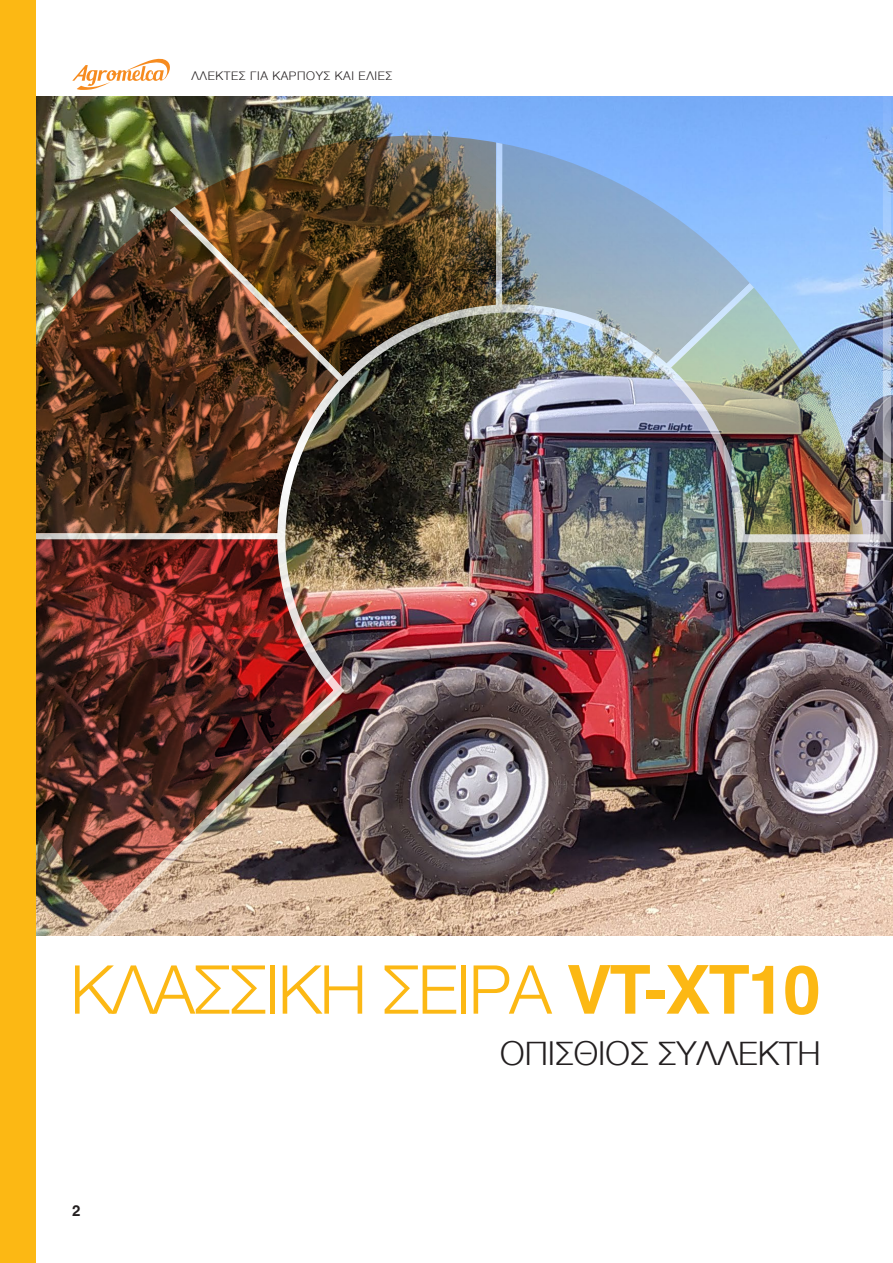
<style>
.page{position:relative;width:893px;height:1263px;background:#fff}
.page>*{position:absolute;margin:0;border:0;box-sizing:border-box;transform-origin:0 0}
.t1{font:300 67.5px "Helvetica";letter-spacing:-.03em;color:#fcb814}
.t2{font:300 33px "Helvetica";color:#231f20}
.t3{font:700 15px "Helvetica";color:#231f20}
.t4{font:300 12px "Helvetica";letter-spacing:.05em;color:#231f20}
.s1{font-weight:700}
</style>
<div class="page">
<img style="left:36px;top:96px;width:856px;height:840px">
<svg style="left:72px;top:58px;width:98px;height:32px"></svg>
<div style="left:0;top:0;width:36px;height:1263px;background:#fcb814"></div>
<p class="t4" style="left:191px;top:65px;width:202px">ΛΛΕΚΤΕΣ ΓΙΑ ΚΑΡΠΟΥΣ ΚΑΙ ΕΛΙΕΣ</p>
<p class="t1" style="left:70px;top:932px;width:752px">ΚΛΑΣΣΙΚΗ ΣΕΙ ΡΆ <span class="s1">VT-XT10</span></p>
<p class="t3" style="left:72px;top:1202px;width:10px">2</p>
<p class="t2" style="left:500px;top:1025px;width:322px">ΟΠΊΣΘΙΟΣ ΣΥΛΛΈΚΤΗ</p>
</div>
